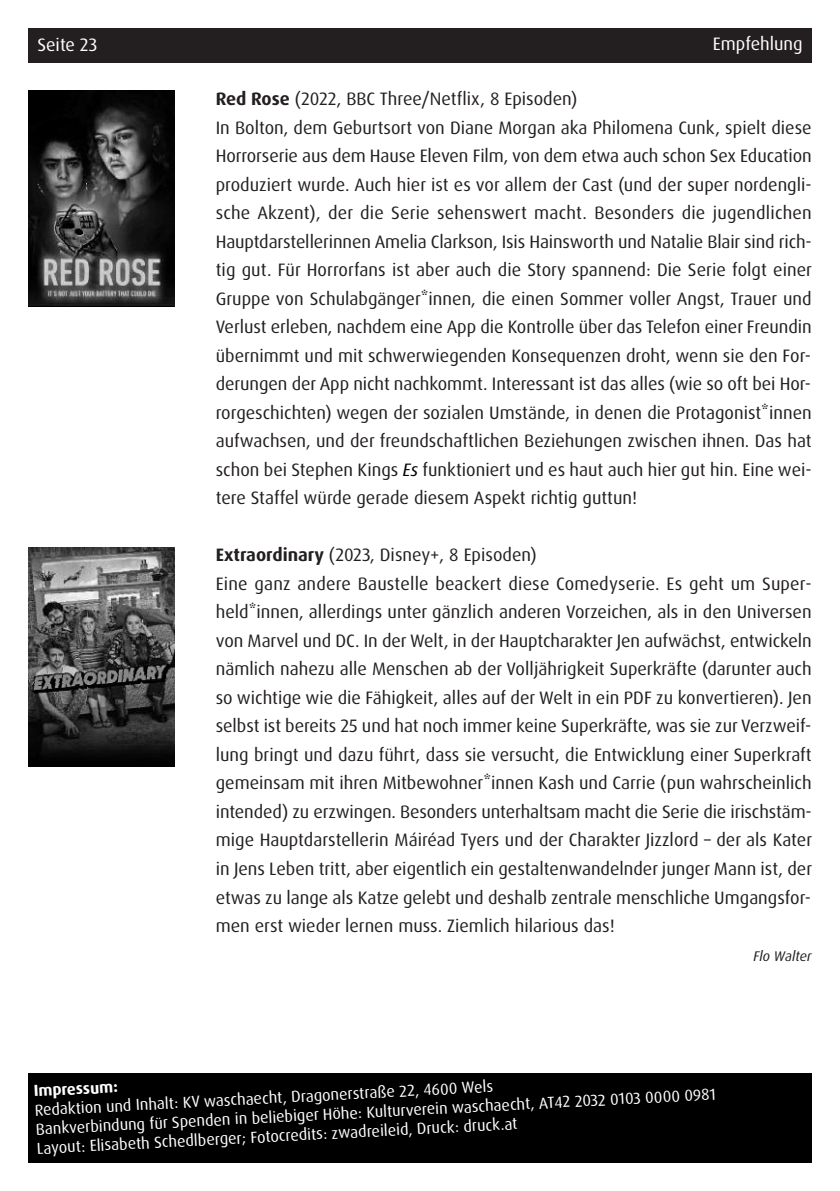
<style>
.page{position:relative;width:840px;height:1191px;background:#fff}
.page>*{position:absolute;margin:0;border:0;box-sizing:border-box;transform-origin:0 0}
.t1{font:18px/28.6px "Dax Pro";color:#231f20}
.t2{font:18px "Dax OT";color:#fff}
.t3{font:16px/19.2px "Dax OT";color:#fff}
.t4{font:700 16px "Dax OT";color:#fff}
.t5{font:italic 14px "Dax Pro";color:#231f20}
.s1{font-weight:700}
.s2{font-style:italic;color:#000}
</style>
<div class="page">
<div style="left:28px;top:28px;width:783px;height:34px;background:#231f20"></div>
<img style="left:28px;top:91px;width:147px;height:215px">
<img style="left:29px;top:547px;width:145px;height:219px">
<div style="left:28px;top:1073px;width:783px;height:90px;background:#000"></div>
<p class="t2" style="left:37px;top:36px;width:61px">Seite 23</p>
<p class="t2" style="left:712px;top:36px;width:91px">Empfehlung</p>
<p class="t1" style="left:216px;top:86px;width:597px"><span class="s1">Red Rose</span> (2022, BBC Three/Netflix, 8 Episoden)<br>In Bolton, dem Geburtsort von Diane Morgan aka Philomena Cunk, spielt diese Horrorserie aus dem Hause Eleven Film, von dem etwa auch schon Sex Education produziert wurde. Auch hier ist es vor allem der Cast (und der super nordengli&shy;sche Akzent), der die Serie sehenswert macht. Besonders die jugendlichen Hauptdarstellerinnen Amelia Clarkson, Isis Hainsworth und Natalie Blair sind rich&shy;tig gut. Für Horrorfans ist aber auch die Story spannend: Die Serie folgt einer Gruppe von Schulabgänger*innen, die einen Sommer voller Angst, Trauer und Verlust erleben, nachdem eine App die Kontrolle über das Telefon einer Freundin übernimmt und mit schwerwiegenden Konsequenzen droht, wenn sie den For&shy;derungen der App nicht nachkommt. Interessant ist das alles (wie so oft bei Hor&shy;rorgeschichten) wegen der sozialen Umstände, in denen die Protagonist*innen aufwachsen, und der freundschaftlichen Beziehungen zwischen ihnen. Das hat schon bei Stephen Kings <span class="s2">Es</span> funktioniert und es haut auch hier gut hin. Eine wei&shy;tere Staffel würde gerade diesem Aspekt richtig guttun!</p>
<p class="t1" style="left:216px;top:542px;width:597px"><span class="s1">Extraordinary</span> (2023, Disney+, 8 Episoden)<br>Eine ganz andere Baustelle beackert diese Comedyserie. Es geht um Super&shy;held*innen, allerdings unter gänzlich anderen Vorzeichen, als in den Universen von Marvel und DC. In der Welt, in der Hauptcharakter Jen aufwächst, entwickeln nämlich nahezu alle Menschen ab der Volljährigkeit Superkräfte (darunter auch so wichtige wie die Fähigkeit, alles auf der Welt in ein PDF zu konvertieren). Jen selbst ist bereits 25 und hat noch immer keine Superkräfte, was sie zur Verzweif&shy;lung bringt und dazu führt, dass sie versucht, die Entwicklung einer Superkraft gemeinsam mit ihren Mitbewohner*innen Kash und Carrie (pun wahrscheinlich intended) zu erzwingen. Besonders unterhaltsam macht die Serie die irischstäm&shy;mige Hauptdarstellerin Máiréad Tyers und der Charakter Jizzlord – der als Kater in Jens Leben tritt, aber eigentlich ein gestaltenwandelnder junger Mann ist, der etwas zu lange als Katze gelebt und deshalb zentrale menschliche Umgangsfor&shy;men erst wieder lernen muss. Ziemlich hilarious das!</p>
<p class="t5" style="left:753px;top:951px;width:60px">Flo Walter</p>
<p class="t3" style="left:34px;top:1101px;width:682px;rotate:-3deg">Redaktion und Inhalt: KV waschaecht, Dragonerstraße 22, 4600 Wels<br>Bankverbindung für Spenden in beliebiger Höhe: Kulturverein waschaecht, AT42 2032 0103 0000 0981<br>Layout: Elisabeth Schedlberger; Fotocredits: zwadreileid, Druck: druck.at</p>
<p class="t4" style="left:33px;top:1084px;width:86px;rotate:-3deg">Impressum:</p>
</div>
